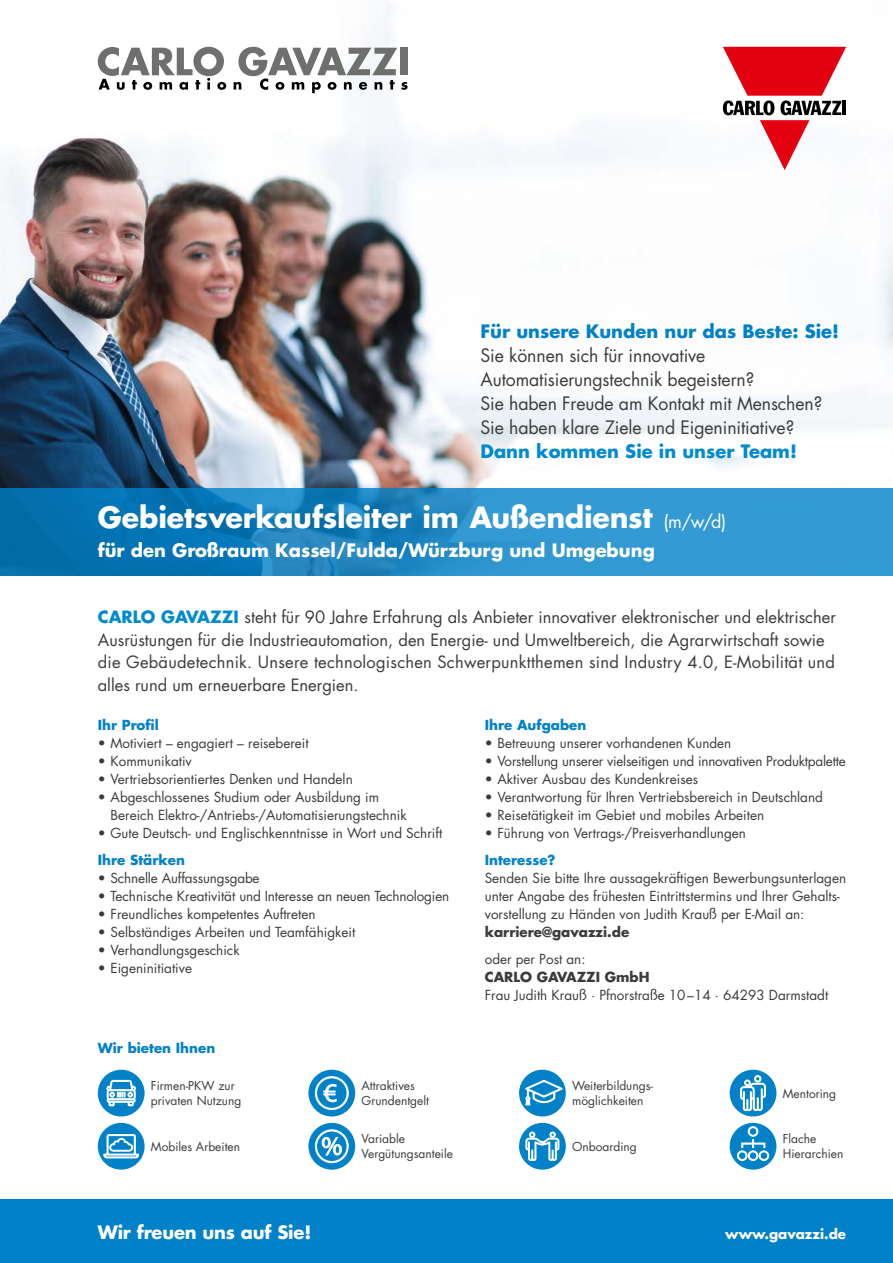
<style>
.page{position:relative;width:893px;height:1263px;background:#fff}
.page>*{position:absolute;margin:0;border:0;box-sizing:border-box;transform-origin:0 0}
.t1{font:700 28.5px "Futura Std";letter-spacing:-.005em;color:#fff}
.t2{font:18px/24px "Futura Std";letter-spacing:-.005em;color:#3b3b3a}
.t3{font:700 18px "Futura Std";color:#fff}
.t4{font:700 18px "Futura Std";color:#0081c8}
.t5{font:700 18px "Futura Std";color:#008bcf}
.t6{font:16.5px/22.5px "Futura Std";color:#3b3b3a}
.t7{font:13.5px/18px "Futura Std";color:#3b3b3a}
.t8{font:700 13.5px "Futura Std";color:#0081c8}
.t9{font:700 13.5px "Futura Std";color:#3b3b3a}
.t10{font:700 13.5px "Futura Std";color:#fff}
.t11{font:12px/15px "Futura Std";color:#3b3b3a}
.s1{font-weight:400;font-size:18px}
.s2{font-weight:700;color:#008bcf}
</style>
<div class="page">
<img style="left:0;top:2px;width:893px;height:486px">
<svg style="left:0;top:488px;width:893px;height:87px;background:#2088c3"></svg>
<svg style="left:723px;top:47px;width:123px;height:123px"></svg>
<hr style="left:842px;top:101px;width:4px;height:14px;background:#000">
<svg style="left:98px;top:47px;width:128px;height:43px"></svg>
<svg style="left:234px;top:47px;width:174px;height:46px"></svg>
<div style="left:0;top:1199px;width:893px;height:64px;background:#0081c8"></div>
<div style="left:98px;top:1070px;width:47px;height:46px;background:#0081c8;border-radius:50%"></div>
<svg style="left:107px;top:1080px;width:29px;height:26px"></svg>
<div style="left:98px;top:1123px;width:47px;height:47px;background:#0081c8;border-radius:50%"></div>
<svg style="left:103px;top:1134px;width:36px;height:24px"></svg>
<div style="left:308px;top:1070px;width:47px;height:46px;background:#0081c8;border-radius:50%"></div>
<svg style="left:315px;top:1076px;width:34px;height:34px"></svg>
<div style="left:308px;top:1123px;width:47px;height:47px;background:#0081c8;border-radius:50%"></div>
<svg style="left:315px;top:1129px;width:34px;height:34px"></svg>
<div style="left:519px;top:1070px;width:47px;height:46px;background:#0081c8;border-radius:50%"></div>
<svg style="left:525px;top:1080px;width:37px;height:28px"></svg>
<div style="left:519px;top:1123px;width:47px;height:47px;background:#0081c8;border-radius:50%"></div>
<svg style="left:525px;top:1132px;width:34px;height:29px"></svg>
<div style="left:730px;top:1070px;width:46px;height:46px;background:#0081c8;border-radius:50%"></div>
<svg style="left:740px;top:1075px;width:26px;height:36px"></svg>
<div style="left:730px;top:1123px;width:46px;height:47px;background:#0081c8;border-radius:50%"></div>
<svg style="left:737px;top:1126px;width:32px;height:35px"></svg>
<h2 class="t4" style="left:480px;top:320px;width:360px">Für unsere Kunden nur das Beste: Sie!</h2>
<h2 class="t2" style="left:480px;top:344px;width:343px">Sie können sich für innovative Automatisierungstechnik begeistern?<br>Sie haben Freude am Kontakt mit Menschen?<br>Sie haben klare Ziele und Eigeninitiative?</h2>
<h2 class="t5" style="left:480px;top:440px;width:318px">Dann kommen Sie in unser Team!</h2>
<h1 class="t1" style="left:98px;top:499px;width:630px">Gebietsverkaufsleiter im Außendienst <span class="s1">(m/w/d)</span></h1>
<h2 class="t3" style="left:98px;top:538px;width:559px">für den Großraum Kassel/Fulda/Würzburg und Umgebung</h2>
<p class="t6" style="left:98px;top:606px;width:740px"><span class="s2">CARLO GAVAZZI</span> steht für 90 Jahre Erfahrung als Anbieter innovativer elektronischer und elektrischer Ausrüstungen für die Industrieautomation, den Energie- und Umweltbereich, die Agrarwirtschaft sowie die Gebäudetechnik. Unsere technologischen Schwerpunktthemen sind Industry 4.0, E-Mobilität und alles rund um erneuerbare Energien.</p>
<p class="t8" style="left:98px;top:716px;width:63px">Ihr Profil</p>
<p class="t7" style="left:98px;top:734px;width:212px">• Motiviert – engagiert – reisebereit</p>
<p class="t7" style="left:98px;top:752px;width:96px">• Kommunikativ</p>
<p class="t7" style="left:98px;top:770px;width:256px">• Vertriebsorientiertes Denken und Handeln</p>
<p class="t7" style="left:111px;top:788px;width:298px;text-indent:-13px">• Abgeschlossenes Studium oder Ausbildung im<br>Bereich Elektro-/Antriebs-/Automatisierungstechnik</p>
<p class="t7" style="left:98px;top:824px;width:346px">• Gute Deutsch- und Englischkenntnisse in Wort und Schrift</p>
<p class="t8" style="left:98px;top:851px;width:89px">Ihre Stärken</p>
<p class="t7" style="left:98px;top:869px;width:163px">• Schnelle Auffassungsgabe</p>
<p class="t7" style="left:98px;top:887px;width:353px">• Technische Kreativität und Interesse an neuen Technologien</p>
<p class="t7" style="left:98px;top:905px;width:219px">• Freundliches kompetentes Auftreten</p>
<p class="t7" style="left:98px;top:923px;width:259px">• Selbständiges Arbeiten und Teamfähigkeit</p>
<p class="t7" style="left:98px;top:941px;width:143px">• Verhandlungsgeschick</p>
<p class="t7" style="left:98px;top:959px;width:96px">• Eigeninitiative</p>
<p class="t8" style="left:485px;top:716px;width:103px">Ihre Aufgaben</p>
<p class="t7" style="left:485px;top:734px;width:248px">• Betreuung unserer vorhandenen Kunden</p>
<p class="t7" style="left:485px;top:752px;width:362px">• Vorstellung unserer vielseitigen und innovativen Produktpalette</p>
<p class="t7" style="left:485px;top:770px;width:215px">• Aktiver Ausbau des Kundenkreises</p>
<p class="t7" style="left:485px;top:788px;width:340px">• Verantwortung für Ihren Vertriebsbereich in Deutschland</p>
<p class="t7" style="left:485px;top:806px;width:281px">• Reisetätigkeit im Gebiet und mobiles Arbeiten</p>
<p class="t7" style="left:485px;top:824px;width:263px">• Führung von Vertrags-/Preisverhandlungen</p>
<p class="t8" style="left:485px;top:851px;width:72px">Interesse?</p>
<p class="t7" style="left:485px;top:869px;width:363px">Senden Sie bitte Ihre aussagekräftigen Bewerbungsunterlagen unter Angabe des frühesten Eintrittstermins und Ihrer Gehalts&shy;vorstellung zu Händen von Judith Krauß per E-Mail an:</p>
<p class="t9" style="left:485px;top:923px;width:146px">karriere@gavazzi.de</p>
<p class="t7" style="left:485px;top:950px;width:102px">oder per Post an:</p>
<p class="t9" style="left:485px;top:968px;width:166px">CARLO GAVAZZI GmbH</p>
<p class="t7" style="left:485px;top:986px;width:345px">Frau Judith Krauß · Pfnorstraße 10–14 · 64293 Darmstadt</p>
<p class="t8" style="left:98px;top:1039px;width:119px">Wir bieten Ihnen</p>
<p class="t11" style="left:151px;top:1078px;width:92px">Firmen-PKW zur privaten Nutzung</p>
<p class="t11" style="left:151px;top:1139px;width:91px">Mobiles Arbeiten</p>
<p class="t11" style="left:362px;top:1078px;width:69px">Attraktives<br>Grundentgelt</p>
<p class="t11" style="left:362px;top:1131px;width:93px">Variable<br>Vergütungsanteile</p>
<p class="t11" style="left:572px;top:1078px;width:82px">Weiterbildungs&shy;möglichkeiten</p>
<p class="t11" style="left:572px;top:1139px;width:66px">Onboarding</p>
<p class="t11" style="left:783px;top:1086px;width:55px">Mentoring</p>
<p class="t11" style="left:783px;top:1131px;width:62px">Flache<br>Hierarchien</p>
<h2 class="t3" style="left:98px;top:1220px;width:215px">Wir freuen uns auf Sie!</h2>
<p class="t10" style="left:725px;top:1224px;width:122px">www.gavazzi.de</p>
</div>
